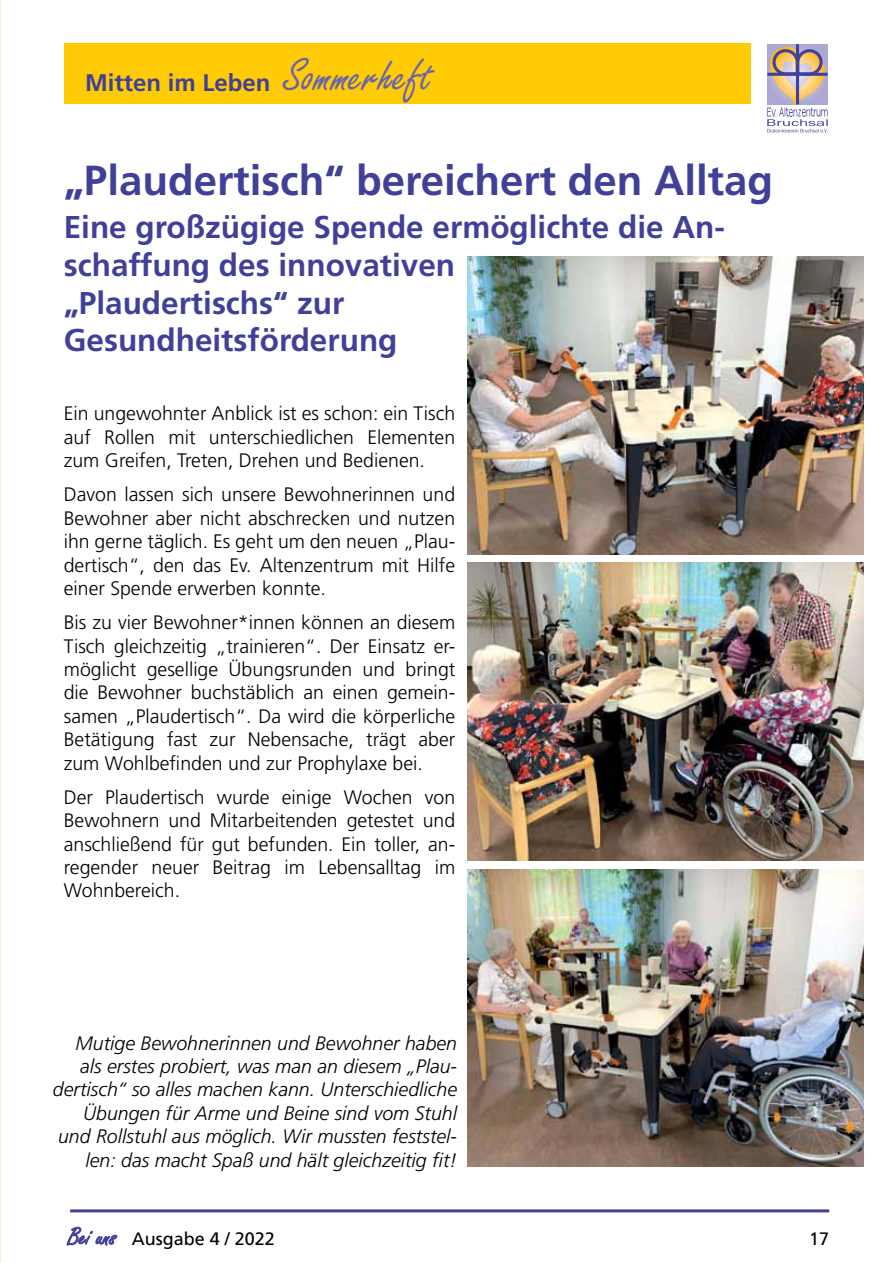
<style>
.page{position:relative;width:893px;height:1263px;background:#fff}
.page>*{position:absolute;margin:0;border:0;box-sizing:border-box;transform-origin:0 0}
.t1{font:700 42px "Frutiger";color:#414099}
.t2{font:700 31.5px/37.8px "Frutiger";color:#414099}
.t3{font:700 24px "Frutiger";color:#414099}
.t4{font:300 19.5px/23.4px "Frutiger";color:#000;text-align:justify}
.t5{font:italic 300 19.5px/23.4px "Frutiger";color:#000;text-align:right}
.t6{font:18px "Frutiger";color:#000}
.s1{font-family:"Freestyle Script";font-weight:400;font-size:49.5px;color:#6863ad}
.s2{font-family:"Freestyle Script";font-size:25.95px;color:#414099}
</style>
<div class="page">
<svg style="left:66px;top:1226px;width:52px;height:20px"></svg>
<hr style="left:70px;top:1209px;width:759px;height:3px;background:#414099">
<svg style="left:767px;top:44px;width:61px;height:88px"></svg>
<hr style="left:0;top:0;width:1px;height:1263px;background:#fff1d9">
<img style="left:468px;top:257px;width:395px;height:297px">
<img style="left:468px;top:562px;width:395px;height:298px">
<img style="left:468px;top:869px;width:395px;height:298px">
<div style="left:64px;top:43px;width:686px;height:61px;background:#ffcb05"></div>
<p class="t3" style="left:85px;top:68px;width:349px">Mitten im Leben <span class="s1">Sommerheft</span></p>
<h1 class="t1" style="left:64px;top:155px;width:711px">„Plaudertisch“ bereichert den Alltag</h1>
<h2 class="t2" style="left:64px;top:208px;width:663px">Eine großzügige Spende ermöglichte die An&shy;schaffung des innovativen<br>„Plaudertischs“ zur<br>Gesundheitsförderung</h2>
<p class="t4" style="left:64px;top:402px;width:393px">Ein ungewohnter Anblick ist es schon: ein Tisch auf Rollen mit unterschiedlichen Elementen zum Greifen, Treten, Drehen und Bedienen.</p>
<p class="t4" style="left:64px;top:483px;width:393px">Davon lassen sich unsere Bewohnerinnen und Bewohner aber nicht abschrecken und nutzen ihn gerne täglich. Es geht um den neuen „Plau&shy;dertisch“, den das Ev. Altenzentrum mit Hilfe einer Spende erwerben konnte.</p>
<p class="t4" style="left:64px;top:611px;width:393px">Bis zu vier Bewohner*innen können an diesem Tisch gleichzeitig „trainieren“. Der Einsatz er&shy;möglicht gesellige Übungsrunden und bringt die Bewohner buchstäblich an einen gemein&shy;samen „Plaudertisch“. Da wird die körperliche Betätigung fast zur Nebensache, trägt aber zum Wohlbefinden und zur Prophylaxe bei.</p>
<p class="t4" style="left:64px;top:785px;width:393px">Der Plaudertisch wurde einige Wochen von Bewohnern und Mitarbeitenden getestet und anschließend für gut befunden. Ein toller, an&shy;regender neuer Beitrag im Lebensalltag im Wohnbereich.</p>
<p class="t5" style="left:53px;top:1031px;width:406px">Mutige Bewohnerinnen und Bewohner haben als erstes probiert, was man an diesem „Plau&shy;dertisch“ so alles machen kann. Unterschiedliche Übungen für Arme und Beine sind vom Stuhl und Rollstuhl aus möglich. Wir mussten feststel&shy;len: das macht Spaß und hält gleichzeitig fit!</p>
<p class="t6" style="left:68px;top:1228px;width:208px"><span class="s2">Bei uns</span> Ausgabe 4 / 2022</p>
<p class="t6" style="left:819px;top:1228px;width:12px">9</p>
<p class="t6" style="left:809px;top:1228px;width:22px">17</p>
</div>
